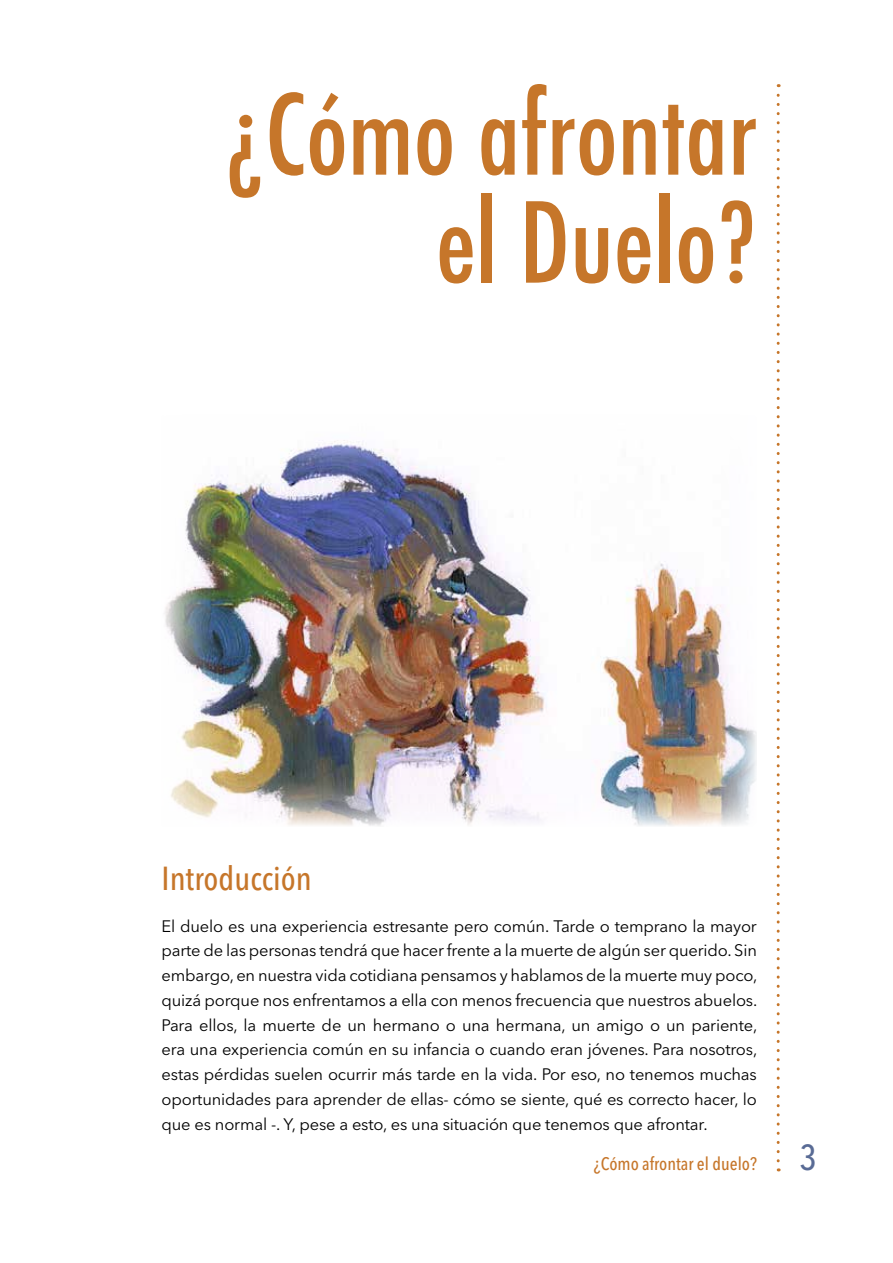
<style>
.page{position:relative;width:893px;height:1263px;background:#fff}
.page>*{position:absolute;margin:0;border:0;box-sizing:border-box;transform-origin:0 0}
.t1{font:500 condensed 108px/108px "Futura";color:#c6762a;text-align:right}
.t2{font:500 condensed 33px "Avenir Next LT Pro";color:#c6762a}
.t3{font:500 condensed 18px "Avenir Next LT Pro";color:#c6762a}
.t4{font:16.5px/24.8px "Avenir Next LT Pro";letter-spacing:-.01em;color:#000;text-align:justify}
.s1{font-size:36px;color:#596b95}
</style>
<div class="page">
<svg style="left:777px;top:84px;width:3px;height:1077px"></svg>
<img style="left:164px;top:440px;width:593px;height:386px">
<h1 class="t1" style="left:225px;top:81px;width:534px">¿Cómo afrontar el Duelo?</h1>
<h2 class="t2" style="left:162px;top:858px;width:152px">Introducción</h2>
<p class="t4" style="left:162px;top:913px;width:597px">El duelo es una experiencia estresante pero común. Tarde o temprano la mayor parte de las personas tendrá que hacer frente a la muerte de algún ser querido. Sin embargo, en nuestra vida cotidiana pensamos y hablamos de la muerte muy poco, quizá porque nos enfrentamos a ella con menos frecuencia que nuestros abuelos.<br>Para ellos, la muerte de un hermano o una hermana, un amigo o un pariente, era una experiencia común en su infancia o cuando eran jóvenes. Para nosotros, estas pérdidas suelen ocurrir más tarde en la vida. Por eso, no tenemos muchas oportunidades para aprender de ellas- cómo se siente, qué es correcto hacer, lo que es normal -. Y, pese a esto, es una situación que tenemos que afrontar.</p>
<p class="t3" style="left:594px;top:1153px;width:224px">¿Cómo afrontar el duelo? <span class="s1">3</span></p>
</div>
